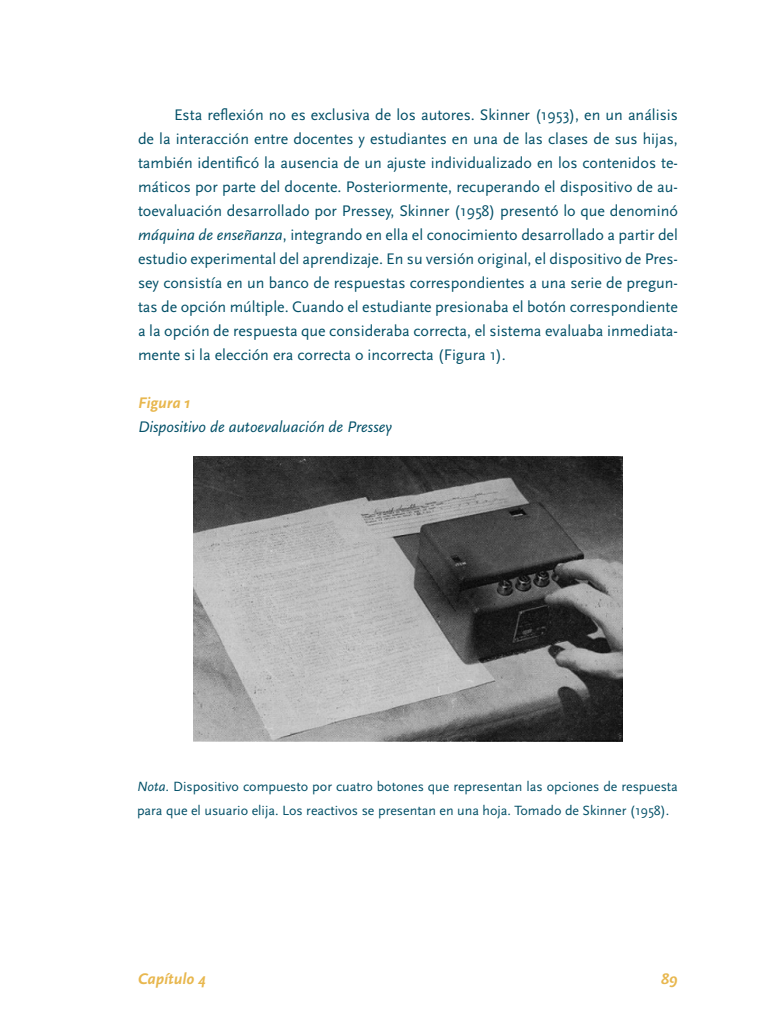
<style>
.page{position:relative;width:768px;height:1024px;background:#fff}
.page>*{position:absolute;margin:0;border:0;box-sizing:border-box;transform-origin:0 0}
.t1{font:16px/24px "Scala Sans Pro";color:#035068;text-align:justify}
.t2{font:italic 16px "Scala Sans Pro";color:#035068}
.t3{font:italic 700 16px "Scala Sans Pro";color:#e8b74e}
.t4{font:14px/24px "Scala Sans Pro";color:#035068}
.s1{font-style:italic}
</style>
<div class="page">
<img style="left:194px;top:456px;width:428px;height:286px">
<p class="t1" style="left:138px;top:103px;width:542px;text-indent:36px">Esta reflexión no es exclusiva de los autores. Skinner (1953), en un análisis de la interacción entre docentes y estudiantes en una de las clases de sus hijas, también identificó la ausencia de un ajuste individualizado en los contenidos te&shy;máticos por parte del docente. Posteriormente, recuperando el dispositivo de au&shy;toevaluación desarrollado por Pressey, Skinner (1958) presentó lo que denominó <span class="s1">máquina de enseñanza</span>, integrando en ella el conocimiento desarrollado a partir del estudio experimental del aprendizaje. En su versión original, el dispositivo de Pres&shy;sey consistía en un banco de respuestas correspondientes a una serie de pregun&shy;tas de opción múltiple. Cuando el estudiante presionaba el botón correspondiente a la opción de respuesta que consideraba correcta, el sistema evaluaba inmediata&shy;mente si la elección era correcta o incorrecta (Figura 1).</p>
<p class="t3" style="left:138px;top:394px;width:54px">Figura 1</p>
<p class="t2" style="left:138px;top:418px;width:256px">Dispositivo de autoevaluación de Pressey</p>
<p class="t4" style="left:137px;top:774px;width:542px"><span class="s1">Nota.</span> Dispositivo compuesto por cuatro botones que representan las opciones de respuesta para que el usuario elija. Los reactivos se presentan en una hoja. Tomado de Skinner (1958).</p>
<p class="t3" style="left:138px;top:970px;width:69px">Capítulo 4</p>
<p class="t3" style="left:661px;top:970px;width:18px">89</p>
</div>
